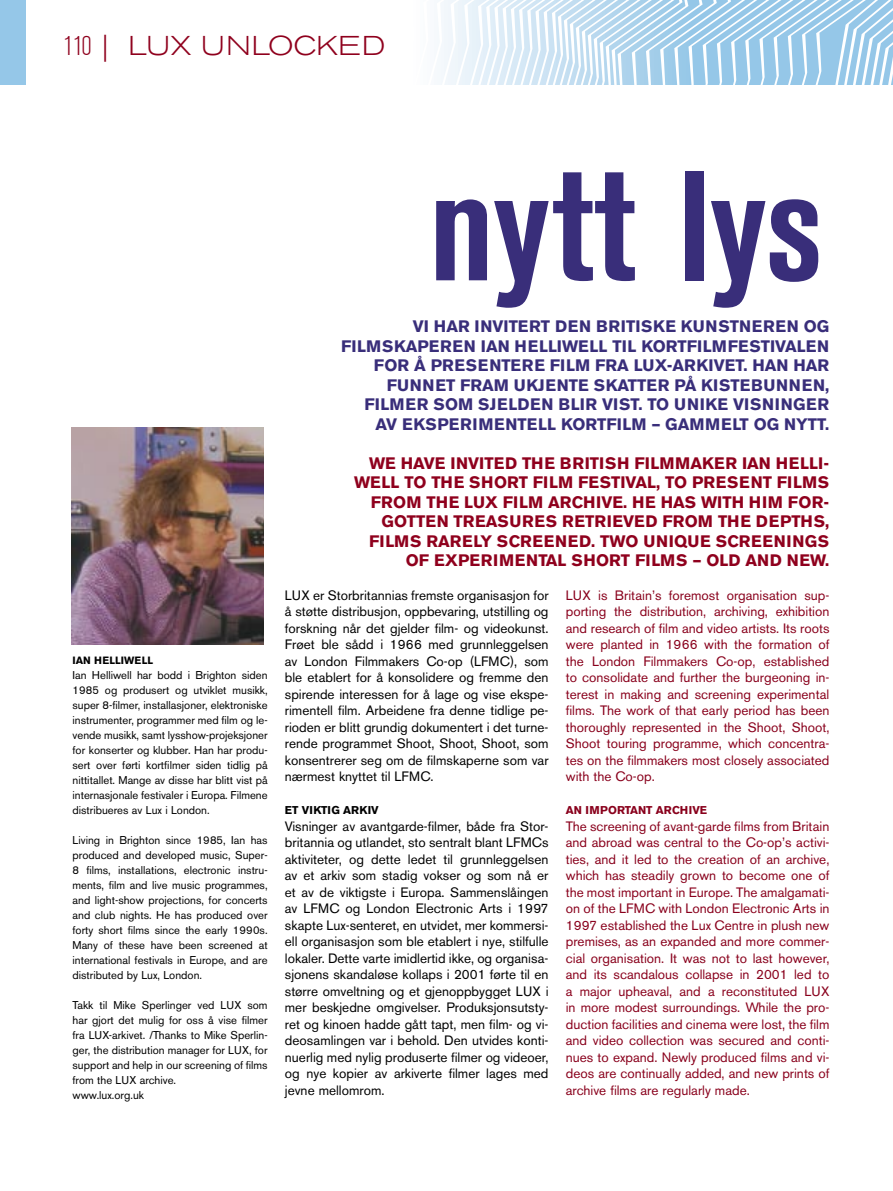
<style>
.page{position:relative;width:893px;height:1191px;background:#fff}
.page>*{position:absolute;margin:0;border:0;box-sizing:border-box;transform-origin:0 0}
.brødtekst_film{font:700 condensed 154.8px "Akzidenz Grotesk BE";color:#392e7a}
.t1{font:300 expanded 27px "Akzidenz Grotesk BE";letter-spacing:.02em;color:#8f001d}
.brødtekst_film-2{font:700 16.5px/19.5px "Akzidenz Grotesk BE";color:#8f001d;text-align:right}
.brødtekst_film-3{font:700 16.5px/19.5px "Akzidenz Grotesk BE";letter-spacing:.02em;color:#392e7a;text-align:right}
.brødtekst_film-4{font:700 16.5px/19.5px "Akzidenz Grotesk BE";color:#392e7a;text-align:right}
.brødtekst_film-5{font:13.5px/16.5px "Akzidenz Grotesk BE";color:#000;text-align:justify}
.brødtekst_film-6{font:13.5px/16.5px "Akzidenz Grotesk BE";color:#89001c;text-align:justify}
.brødtekst_film-7{font:11.25px/15px "Akzidenz Grotesk BE";color:#000;text-align:justify}
.brødtekst_film-8{font:700 11.25px "Akzidenz Grotesk BE";color:#89001c}
.brødtekst_film-9{font:700 11.25px "Akzidenz Grotesk BE";color:#000}
.brødtekst_film-10{font:700 10.5px "Akzidenz Grotesk BE";color:#000}
.s1{font-stretch:condensed}
</style>
<div class="page">
<div style="left:0;top:0;width:26px;height:85px;background:#95c7e8"></div>
<svg style="left:441px;top:0;width:452px;height:84px"></svg>
<img style="left:72px;top:427px;width:192px;height:218px">
<p class="t1" style="left:64px;top:31px;width:323px"><span class="s1">110</span> | LUX UNLOCKED</p>
<p class="brødtekst_film" style="left:429px;top:138px;width:396px">nytt lys</p>
<p class="brødtekst_film-10" style="left:73px;top:654px;width:82px">IAN HELLIWELL</p>
<p class="brødtekst_film-7" style="left:73px;top:667px;width:197px">Ian Helliwell har bodd i Brighton siden 1985 og produsert og utviklet musikk, super 8-filmer, installasjoner, elektroniske instrumenter, programmer med film og le&shy;vende musikk, samt lysshow-projeksjoner for konserter og klubber. Han har produ&shy;sert over førti kortfilmer siden tidlig på nittitallet. Mange av disse har blitt vist på internasjonale festivaler i Europa. Filmene distribueres av Lux i London.</p>
<p class="brødtekst_film-7" style="left:73px;top:832px;width:197px">Living in Brighton since 1985, Ian has produced and developed music, Super-8 films, installations, electronic instru&shy;ments, film and live music programmes, and light-show projections, for concerts and club nights. He has produced over forty short films since the early 1990s.<br>Many of these have been screened at international festivals in Europe, and are distributed by Lux, London.</p>
<p class="brødtekst_film-7" style="left:73px;top:997px;width:197px">Takk til Mike Sperlinger ved LUX som har gjort det mulig for oss å vise filmer fra LUX-arkivet. /Thanks to Mike Sperlin&shy;ger, the distribution manager for LUX, for support and help in our screening of films from the LUX archive.</p>
<p class="brødtekst_film-7" style="left:73px;top:1087px;width:73px">www.lux.org.uk</p>
<p class="brødtekst_film-3" style="left:413px;top:317px;width:418px">VI HAR INVITERT DEN BRITISKE KUNSTNEREN OG</p>
<p class="brødtekst_film-4" style="left:341px;top:336px;width:490px">FILMSKAPEREN IAN HELLIWELL TIL KORTFILMFESTIVALEN<br>FOR Å PRESENTERE FILM FRA LUX-ARKIVET. HAN HAR</p>
<p class="brødtekst_film-3" style="left:387px;top:375px;width:444px">FUNNET FRAM UKJENTE SKATTER PÅ KISTEBUNNEN,</p>
<p class="brødtekst_film-3" style="left:364px;top:395px;width:466px">FILMER SOM SJELDEN BLIR VIST. TO UNIKE VISNINGER<br>AV EKSPERIMENTELL KORTFILM – GAMMELT OG NYTT.</p>
<p class="brødtekst_film-2" style="left:354px;top:453px;width:477px">WE HAVE INVITED THE BRITISH FILMMAKER IAN HELLI-WELL TO THE SHORT FILM FESTIVAL, TO PRESENT FILMS FROM THE LUX FILM ARCHIVE. HE HAS WITH HIM FOR-GOTTEN TREASURES RETRIEVED FROM THE DEPTHS, FILMS RARELY SCREENED. TWO UNIQUE SCREENINGS OF EXPERIMENTAL SHORT FILMS – OLD AND NEW.</p>
<p class="brødtekst_film-5" style="left:285px;top:586px;width:265px">LUX er Storbritannias fremste organisasjon for å støtte distribusjon, oppbevaring, utstilling og forskning når det gjelder film- og videokunst.<br>Frøet ble sådd i 1966 med grunnleggelsen av London Filmmakers Co-op (LFMC), som ble etablert for å konsolidere og fremme den spirende interessen for å lage og vise ekspe&shy;rimentell film. Arbeidene fra denne tidlige pe&shy;rioden er blitt grundig dokumentert i det turne&shy;rende programmet Shoot, Shoot, Shoot, som konsentrerer seg om de filmskaperne som var nærmest knyttet til LFMC.</p>
<p class="brødtekst_film-9" style="left:285px;top:803px;width:95px">ET VIKTIG ARKIV</p>
<p class="brødtekst_film-5" style="left:285px;top:817px;width:265px">Visninger av avantgarde-filmer, både fra Stor&shy;britannia og utlandet, sto sentralt blant LFMCs aktiviteter, og dette ledet til grunnleggelsen av et arkiv som stadig vokser og som nå er et av de viktigste i Europa. Sammenslåingen av LFMC og London Electronic Arts i 1997 skapte Lux-senteret, en utvidet, mer kommersi&shy;ell organisasjon som ble etablert i nye, stilfulle lokaler. Dette varte imidlertid ikke, og organisa&shy;sjonens skandaløse kollaps i 2001 førte til en større omveltning og et gjenoppbygget LUX i mer beskjedne omgivelser. Produksjonsutsty&shy;ret og kinoen hadde gått tapt, men film- og vi&shy;deosamlingen var i behold. Den utvides konti&shy;nuerlig med nylig produserte filmer og videoer, og nye kopier av arkiverte filmer lages med jevne mellomrom.</p>
<p class="brødtekst_film-6" style="left:566px;top:586px;width:265px">LUX is Britain’s foremost organisation sup&shy;porting the distribution, archiving, exhibition and research of film and video artists. Its roots were planted in 1966 with the formation of the London Filmmakers Co-op, established to consolidate and further the burgeoning in&shy;terest in making and screening experimental films. The work of that early period has been thoroughly represented in the Shoot, Shoot, Shoot touring programme, which concentra&shy;tes on the filmmakers most closely associated with the Co-op.</p>
<p class="brødtekst_film-8" style="left:566px;top:803px;width:143px">AN IMPORTANT ARCHIVE</p>
<p class="brødtekst_film-6" style="left:566px;top:817px;width:265px">The screening of avant-garde films from Britain and abroad was central to the Co-op’s activi&shy;ties, and it led to the creation of an archive, which has steadily grown to become one of the most important in Europe. The amalgamati&shy;on of the LFMC with London Electronic Arts in 1997 established the Lux Centre in plush new premises, as an expanded and more commer&shy;cial organisation. It was not to last however, and its scandalous collapse in 2001 led to a major upheaval, and a reconstituted LUX in more modest surroundings. While the pro&shy;duction facilities and cinema were lost, the film and video collection was secured and conti&shy;nues to expand. Newly produced films and vi&shy;deos are continually added, and new prints of archive films are regularly made.</p>
</div>
